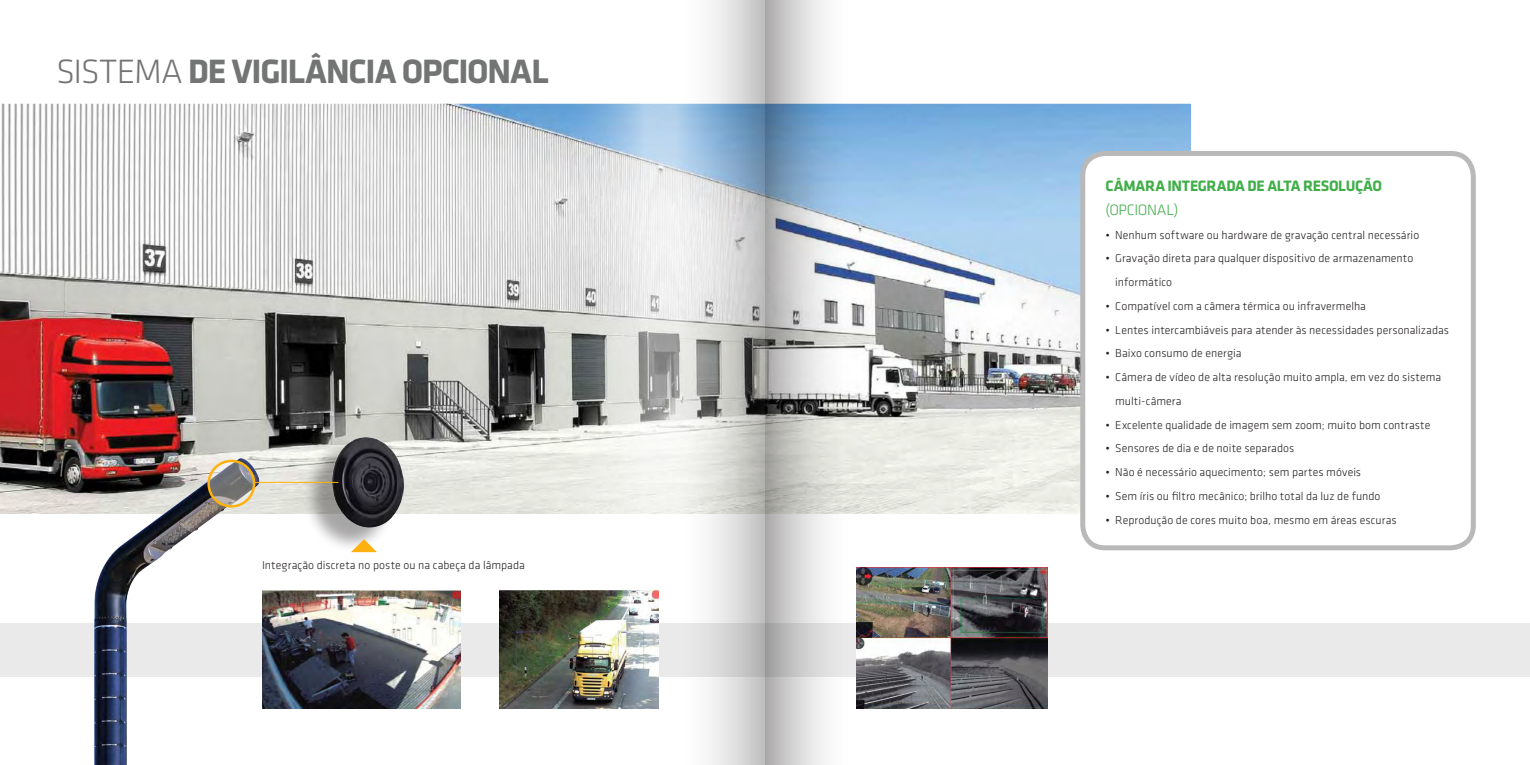
<style>
.page{position:relative;width:1530px;height:765px;background:#fff}
.page>*{position:absolute;margin:0;border:0;box-sizing:border-box;transform-origin:0 0}
.t1{font:700 35px "Klavika";letter-spacing:-.04em;color:#737474}
.t2{font:700 15.62px "Klavika";letter-spacing:-.02em;color:#40ae49}
.t3{font:300 15.62px "Klavika";letter-spacing:-.025em;color:#40ae49}
.t4{font:300 11.88px "Klavika";letter-spacing:.005em;color:#231f20}
.s1{font-weight:300}
.s2{color:#fff}
</style>
<div class="page">
<div style="left:0;top:623px;width:1530px;height:54px;background:#eaeaea"></div>
<img style="left:0;top:103px;width:1191px;height:411px">
<div style="left:1083px;top:153px;width:390px;height:395px;background:#fff;border-radius:22px"></div>
<div style="left:1080px;top:151px;width:396px;height:399px;border:5px solid #b9b9b9;border-radius:22px"></div>
<img style="left:39px;top:427px;width:241px;height:338px">
<svg style="left:209px;top:461px;width:45px;height:45px;background:#8f8b84"></svg>
<div style="left:207px;top:460px;width:48px;height:48px;border:2px solid #ffb20f;border-radius:50%"></div>
<div style="left:302px;top:439px;width:96px;height:113px;background:#231f20;opacity:.4"></div>
<img style="left:333px;top:438px;width:71px;height:90px">
<hr style="left:254px;top:482px;width:84px;height:1px;background:#ffb20f">
<svg style="left:351px;top:539px;width:26px;height:13px"></svg>
<img style="left:263px;top:591px;width:198px;height:118px">
<svg style="left:709px;top:514px;width:56px;height:251px"></svg>
<svg style="left:554px;top:0;width:211px;height:514px"></svg>
<svg style="left:765px;top:0;width:92px;height:765px"></svg>
<img style="left:500px;top:591px;width:158px;height:118px">
<img style="left:856px;top:567px;width:192px;height:142px">
<p class="t1" style="left:56px;top:52px;width:494px"><span class="s1">SISTEMA</span> DE VIGILÂNCIA OPCIONAL</p>
<p class="t4" style="left:262px;top:558px;width:264px">Integração discreta no poste ou na cabeça da lâmpada</p>
<p class="t2" style="left:1106px;top:177px;width:278px">CÂMARA INTEGRADA DE ALTA RESOLUÇÃO</p>
<p class="t3" style="left:1106px;top:201px;width:74px">(OPCIONAL)</p>
<p class="t4" style="left:1106px;top:228px;width:315px">• Nenhum software ou hardware de gravação central necessário</p>
<p class="t4" style="left:1106px;top:252px;width:309px">• Gravação direta para qualquer dispositivo de armazenamento</p>
<p class="t4" style="left:1106px;top:276px;width:68px"><span class="s2">•</span> informático</p>
<p class="t4" style="left:1106px;top:299px;width:262px">• Compatível com a câmera térmica ou infravermelha</p>
<p class="t4" style="left:1106px;top:323px;width:345px">• Lentes intercambiáveis para atender às necessidades personalizadas</p>
<p class="t4" style="left:1106px;top:347px;width:138px">• Baixo consumo de energia</p>
<p class="t4" style="left:1106px;top:371px;width:337px">• Câmera de vídeo de alta resolução muito ampla, em vez do sistema</p>
<p class="t4" style="left:1106px;top:394px;width:78px"><span class="s2">•</span> multi-câmera</p>
<p class="t4" style="left:1106px;top:418px;width:327px">• Excelente qualidade de imagem sem zoom; muito bom contraste</p>
<p class="t4" style="left:1106px;top:442px;width:190px">• Sensores de dia e de noite separados</p>
<p class="t4" style="left:1106px;top:466px;width:257px">• Não é necessário aquecimento; sem partes móveis</p>
<p class="t4" style="left:1106px;top:489px;width:277px">• Sem íris ou filtro mecânico; brilho total da luz de fundo</p>
<p class="t4" style="left:1106px;top:513px;width:293px">• Reprodução de cores muito boa, mesmo em áreas escuras</p>
</div>
